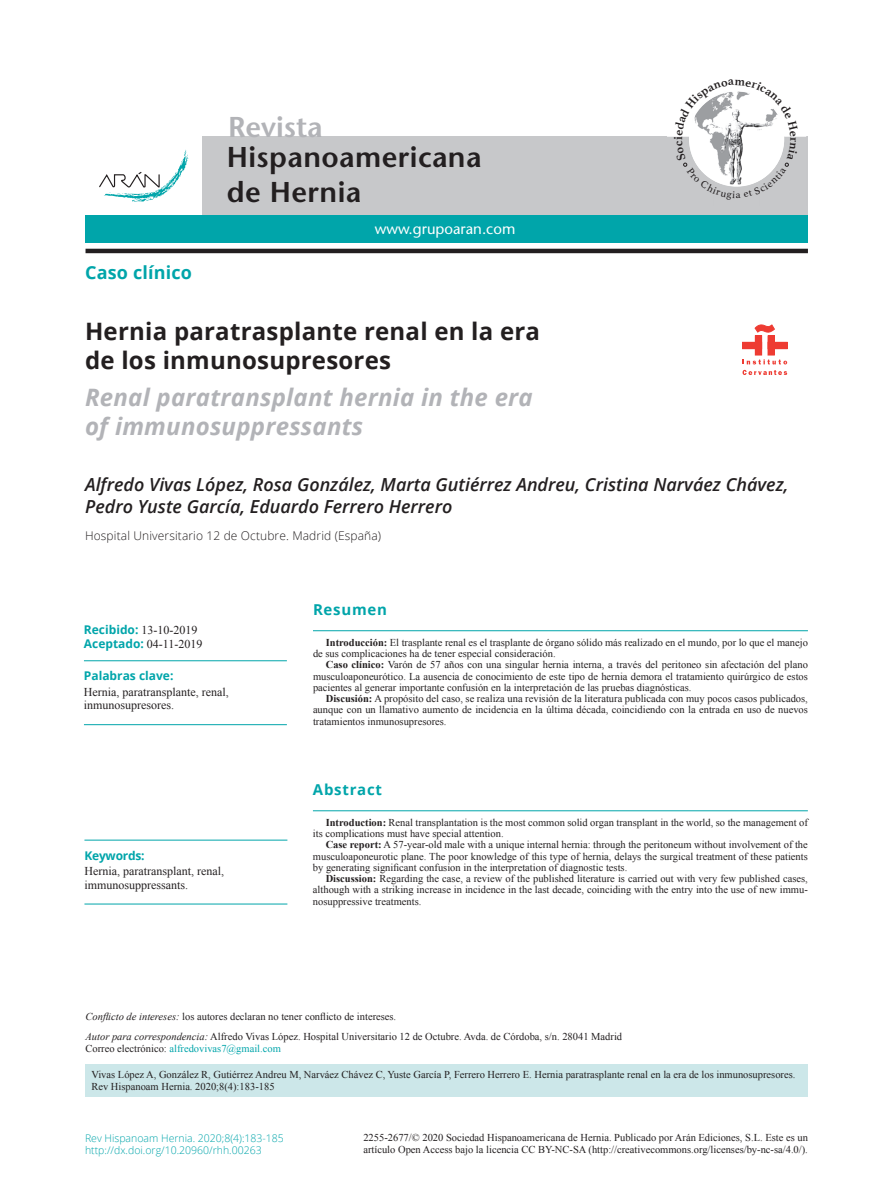
<style>
.page{position:relative;width:893px;height:1191px;background:#fff}
.page>*{position:absolute;margin:0;border:0;box-sizing:border-box;transform-origin:0 0}
.t1{font:600 28.65px/34.3px "Stone Sans Std";letter-spacing:.015em;color:#231f20}
.t2{font:600 28.65px "Stone Sans Std";color:#b2b3b7}
.t3{font:700 24px/28.8px "Open Sans";letter-spacing:.01em;color:#231f20}
.t4{font:italic 700 24px/28.8px "Open Sans";letter-spacing:.01em;color:#b2b3b7}
.t5{font:italic 600 18px/21.6px "Open Sans";color:#231f20}
.t6{font:700 18px "Open Sans";letter-spacing:.01em;color:#00a5aa}
.t7{font:500 15px "Stone Sans Std";color:#fff}
.t8{font:700 15px "Open Sans";letter-spacing:.05em;color:#00a5aa}
.t9{font:12px/13.5px "Times New Roman";color:#231f20}
.t10{font:300 12px "Open Sans";letter-spacing:.01em;color:#231f20}
.t11{font:700 12px "Open Sans";color:#00a5aa}
.t12{font:700 12px "Open Sans";letter-spacing:-.02em;color:#00a5aa}
.t13{font:10.5px/11.2px "Times New Roman";color:#231f20}
.t14{font:300 10.5px/12.6px "Open Sans";color:#00a5aa}
.s1{font-family:"Open Sans";font-weight:700;color:#00a5aa}
.s2{font-weight:700}
.s3{font-style:italic}
.s4{color:#00a5aa}
</style>
<div class="page">
<hr style="left:313px;top:630px;width:495px;height:1px;background:#00a5aa">
<hr style="left:84px;top:660px;width:203px;height:1px;background:#00a5aa">
<hr style="left:84px;top:724px;width:203px;height:1px;background:#00a5aa">
<div style="left:202px;top:137px;width:606px;height:78px;background:#c7c8ca"></div>
<div style="left:86px;top:215px;width:722px;height:27px;background:#00a5aa"></div>
<svg style="left:99px;top:150px;width:89px;height:52px"></svg>
<hr style="left:86px;top:249px;width:722px;height:4px;background:#231f20">
<div style="left:742px;top:342px;width:20px;height:7px;background:#ee3b32"></div>
<div style="left:768px;top:342px;width:19px;height:7px;background:#ee3b32"></div>
<div style="left:755px;top:336px;width:7px;height:19px;background:#ee3b32"></div>
<div style="left:768px;top:336px;width:6px;height:19px;background:#ee3b32"></div>
<svg style="left:755px;top:325px;width:19px;height:7px"></svg>
<svg style="left:742px;top:359px;width:45px;height:5px"></svg>
<svg style="left:742px;top:370px;width:45px;height:5px"></svg>
<div style="left:85px;top:1064px;width:723px;height:32px;background:#cce7e9"></div>
<hr style="left:313px;top:810px;width:495px;height:1px;background:#00a5aa">
<hr style="left:84px;top:839px;width:203px;height:1px;background:#00a5aa">
<hr style="left:84px;top:903px;width:203px;height:1px;background:#00a5aa">
<svg style="left:674px;top:91px;width:124px;height:96px"></svg>
<h3 class="t6" style="left:85px;top:259px;width:109px">Caso clínico</h3>
<h1 class="t2" style="left:228px;top:110px;width:96px">Revista</h1>
<h1 class="t1" style="left:227px;top:140px;width:256px">Hispanoamericana de Hernia</h1>
<h3 class="t7" style="left:375px;top:220px;width:142px">www.grupoaran.com</h3>
<h2 class="t3" style="left:85px;top:316px;width:457px">Hernia paratrasplante renal en la era de los inmunosupresores</h2>
<h2 class="t4" style="left:85px;top:382px;width:449px">Renal paratransplant hernia in the era of immunosuppressants</h2>
<h3 class="t5" style="left:85px;top:473px;width:705px">Alfredo Vivas López, Rosa González, Marta Gutiérrez Andreu, Cristina Narváez Chávez,<br>Pedro Yuste García, Eduardo Ferrero Herrero</h3>
<p class="t10" style="left:85px;top:527px;width:298px">Hospital Universitario 12 de Octubre. Madrid (España)</p>
<p class="t9" style="left:84px;top:623px;width:120px"><span class="s1">Recibido:</span> 13-10-2019<br><span class="s1">Aceptado:</span> 04-11-2019</p>
<p class="t11" style="left:84px;top:667px;width:91px">Palabras clave:</p>
<p class="t9" style="left:84px;top:685px;width:146px">Hernia, paratransplante, renal, inmunosupresores.</p>
<p class="t12" style="left:84px;top:846px;width:62px">Keywords:</p>
<p class="t9" style="left:84px;top:864px;width:141px">Hernia, paratransplant, renal, immunosuppressants.</p>
<h3 class="t8" style="left:313px;top:599px;width:76px">Resumen</h3>
<p class="t13" style="left:313px;top:636px;width:496px;text-indent:13px"><span class="s2">Introducción:</span> El trasplante renal es el trasplante de órgano sólido más realizado en el mundo, por lo que el manejo de sus complicaciones ha de tener especial consideración.</p>
<p class="t13" style="left:313px;top:659px;width:496px;text-align:justify;text-indent:13px"><span class="s2">Caso clínico:</span> Varón de 57 años con una singular hernia interna, a través del peritoneo sin afectación del plano musculoaponeurótico. La ausencia de conocimiento de este tipo de hernia demora el tratamiento quirúrgico de estos pacientes al generar importante confusión en la interpretación de las pruebas diagnósticas.</p>
<p class="t13" style="left:313px;top:692px;width:496px;text-align:justify;text-indent:13px"><span class="s2">Discusión:</span> A propósito del caso, se realiza una revisión de la literatura publicada con muy pocos casos publicados, aunque con un llamativo aumento de incidencia en la última década, coincidiendo con la entrada en uso de nuevos tratamientos inmunosupresores.</p>
<h3 class="t8" style="left:313px;top:779px;width:71px">Abstract</h3>
<p class="t13" style="left:313px;top:816px;width:496px;text-indent:13px"><span class="s2">Introduction:</span> Renal transplantation is the most common solid organ transplant in the world, so the management of its complications must have special attention.</p>
<p class="t13" style="left:313px;top:839px;width:496px;text-align:justify;text-indent:13px"><span class="s2">Case report:</span> A 57-year-old male with a unique internal hernia: through the peritoneum without involvement of the musculoaponeurotic plane. The poor knowledge of this type of hernia, delays the surgical treatment of these patients by generating significant confusion in the interpretation of diagnostic tests.</p>
<p class="t13" style="left:313px;top:872px;width:496px;text-align:justify;text-indent:13px"><span class="s2">Discussion:</span> Regarding the case, a review of the published literature is carried out with very few published cases, although with a striking increase in incidence in the last decade, coinciding with the entry into the use of new immu&shy;nosuppressive treatments.</p>
<p class="t13" style="left:86px;top:1010px;width:312px"><span class="s3">Conflicto de intereses:</span> los autores declaran no tener conflicto de intereses.</p>
<p class="t13" style="left:86px;top:1031px;width:538px"><span class="s3">Autor para correspondencia:</span> Alfredo Vivas López. Hospital Universitario 12 de Octubre. Avda. de Córdoba, s/n. 28041 Madrid<br>Correo electrónico: <span class="s4">alfredovivas7@gmail.com</span></p>
<p class="t13" style="left:91px;top:1068px;width:705px;line-height:12px">Vivas López A, González R, Gutiérrez Andreu M, Narváez Chávez C, Yuste García P, Ferrero Herrero E. Hernia paratrasplante renal en la era de los inmunosupresores.<br>Rev Hispanoam Hernia. 2020;8(4):183-185</p>
<p class="t14" style="left:85px;top:1131px;width:200px">Rev Hispanoam Hernia. 2020;8(4):183-185 http://dx.doi.org/10.20960/rhh.00263</p>
<p class="t13" style="left:363px;top:1131px;width:446px;line-height:12px">2255-2677/© 2020 Sociedad Hispanoamericana de Hernia. Publicado por Arán Ediciones, S.L. Este es un artículo Open Access bajo la licencia CC BY-NC-SA (http://creativecommons.org/licenses/by-nc-sa/4.0/).</p>
</div>
